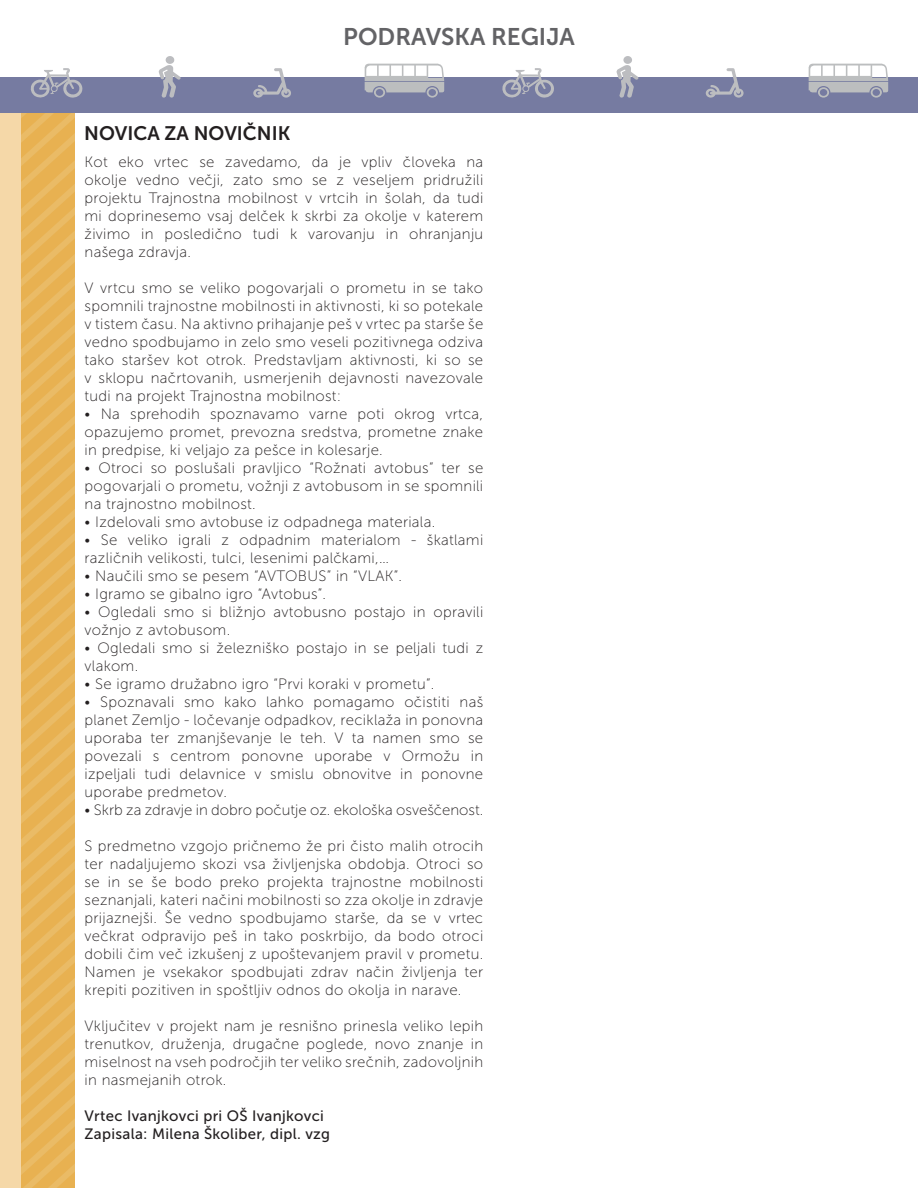
<style>
.page{position:relative;width:918px;height:1188px;background:#fff}
.page>*{position:absolute;margin:0;border:0;box-sizing:border-box;transform-origin:0 0}
.t1{font:24px "Museo Sans 700";color:#636366}
.t2{font:19.5px "Museo Sans 700";color:#231f20}
.t3{font:15px/18px "Museo Sans 100";letter-spacing:.02em;color:#231f20;text-align:justify}
.t4{font:15px/18px "Museo Sans 500";letter-spacing:.02em;color:#231f20}
.t5{font:15px "Museo Sans 100";color:#231f20}
</style>
<div class="page">
<div style="left:0;top:78px;width:21px;height:1110px;background:#f5d8a8"></div>
<div style="left:0;top:78px;width:918px;height:35px;background:#767ba1"></div>
<svg style="left:501px;top:68px;width:54px;height:30px"></svg>
<svg style="left:616px;top:56px;width:22px;height:42px"></svg>
<svg style="left:706px;top:68px;width:38px;height:30px"></svg>
<svg style="left:808px;top:63px;width:81px;height:35px"></svg>
<svg style="left:10px;top:68px;width:92px;height:1120px"></svg>
<svg style="left:158px;top:56px;width:23px;height:42px"></svg>
<svg style="left:253px;top:68px;width:38px;height:30px"></svg>
<svg style="left:364px;top:63px;width:81px;height:35px"></svg>
<h1 class="t1" style="left:343px;top:23px;width:233px">PODRAVSKA REGIJA</h1>
<h2 class="t2" style="left:84px;top:122px;width:208px">NOVICA ZA NOVIČNIK</h2>
<p class="t3" style="left:85px;top:153px;width:400px">Kot eko vrtec se zavedamo, da je vpliv človeka na okolje vedno večji, zato smo se z veseljem pridružili projektu Trajnostna mobilnost v vrtcih in šolah, da tudi mi doprinesemo vsaj delček k skrbi za okolje v katerem živimo in posledično tudi k varovanju in ohranjanju našega zdravja.</p>
<p class="t3" style="left:85px;top:279px;width:400px">V vrtcu smo se veliko pogovarjali o prometu in se tako spomnili trajnostne mobilnosti in aktivnosti, ki so potekale v tistem času. Na aktivno prihajanje peš v vrtec pa starše še vedno spodbujamo in zelo smo veseli pozitivnega odziva tako staršev kot otrok. Predstavljam aktivnosti, ki so se v sklopu načrtovanih, usmerjenih dejavnosti navezovale tudi na projekt Trajnostna mobilnost:</p>
<p class="t3" style="left:85px;top:405px;width:400px">• Na sprehodih spoznavamo varne poti okrog vrtca, opazujemo promet, prevozna sredstva, prometne znake in predpise, ki veljajo za pešce in kolesarje.</p>
<p class="t3" style="left:85px;top:459px;width:400px">• Otroci so poslušali pravljico “Rožnati avtobus” ter se pogovarjali o prometu, vožnji z avtobusom in se spomnili na trajnostno mobilnost.</p>
<p class="t3" style="left:85px;top:513px;width:352px">• Izdelovali smo avtobuse iz odpadnega materiala.</p>
<p class="t3" style="left:85px;top:531px;width:400px">• Se veliko igrali z odpadnim materialom - škatlami različnih velikosti, tulci, lesenimi palčkami,…</p>
<p class="t3" style="left:85px;top:567px;width:319px">• Naučili smo se pesem “AVTOBUS” in “VLAK”.</p>
<p class="t3" style="left:85px;top:585px;width:243px">• Igramo se gibalno igro “Avtobus”.</p>
<p class="t3" style="left:85px;top:603px;width:400px">• Ogledali smo si bližnjo avtobusno postajo in opravili vožnjo z avtobusom.</p>
<p class="t3" style="left:85px;top:639px;width:400px">• Ogledali smo si železniško postajo in se peljali tudi z vlakom.</p>
<p class="t3" style="left:85px;top:675px;width:351px">• Se igramo družabno igro “Prvi koraki v prometu”.</p>
<p class="t3" style="left:85px;top:693px;width:400px">• Spoznavali smo kako lahko pomagamo očistiti naš planet Zemljo - ločevanje odpadkov, reciklaža in ponovna uporaba ter zmanjševanje le teh. V ta namen smo se povezali s centrom ponovne uporabe v Ormožu in izpeljali tudi delavnice v smislu obnovitve in ponovne uporabe predmetov.</p>
<p class="t5" style="left:85px;top:802px;width:400px">• Skrb za zdravje in dobro počutje oz. ekološka osveščenost.</p>
<p class="t3" style="left:85px;top:837px;width:400px">S predmetno vzgojo pričnemo že pri čisto malih otrocih ter nadaljujemo skozi vsa življenjska obdobja. Otroci so se in se še bodo preko projekta trajnostne mobilnosti seznanjali, kateri načini mobilnosti so zza okolje in zdravje prijaznejši. Še vedno spodbujamo starše, da se v vrtec večkrat odpravijo peš in tako poskrbijo, da bodo otroci dobili čim več izkušenj z upoštevanjem pravil v prometu.<br>Namen je vsekakor spodbujati zdrav način življenja ter krepiti pozitiven in spoštljiv odnos do okolja in narave.</p>
<p class="t3" style="left:85px;top:1017px;width:400px">Vključitev v projekt nam je resnišno prinesla veliko lepih trenutkov, druženja, drugačne poglede, novo znanje in miselnost na vseh področjih ter veliko srečnih, zadovoljnih in nasmejanih otrok.</p>
<p class="t4" style="left:85px;top:1107px;width:247px">Vrtec Ivanjkovci pri OŠ Ivanjkovci<br>Zapisala: Milena Školiber, dipl. vzg</p>
</div>
